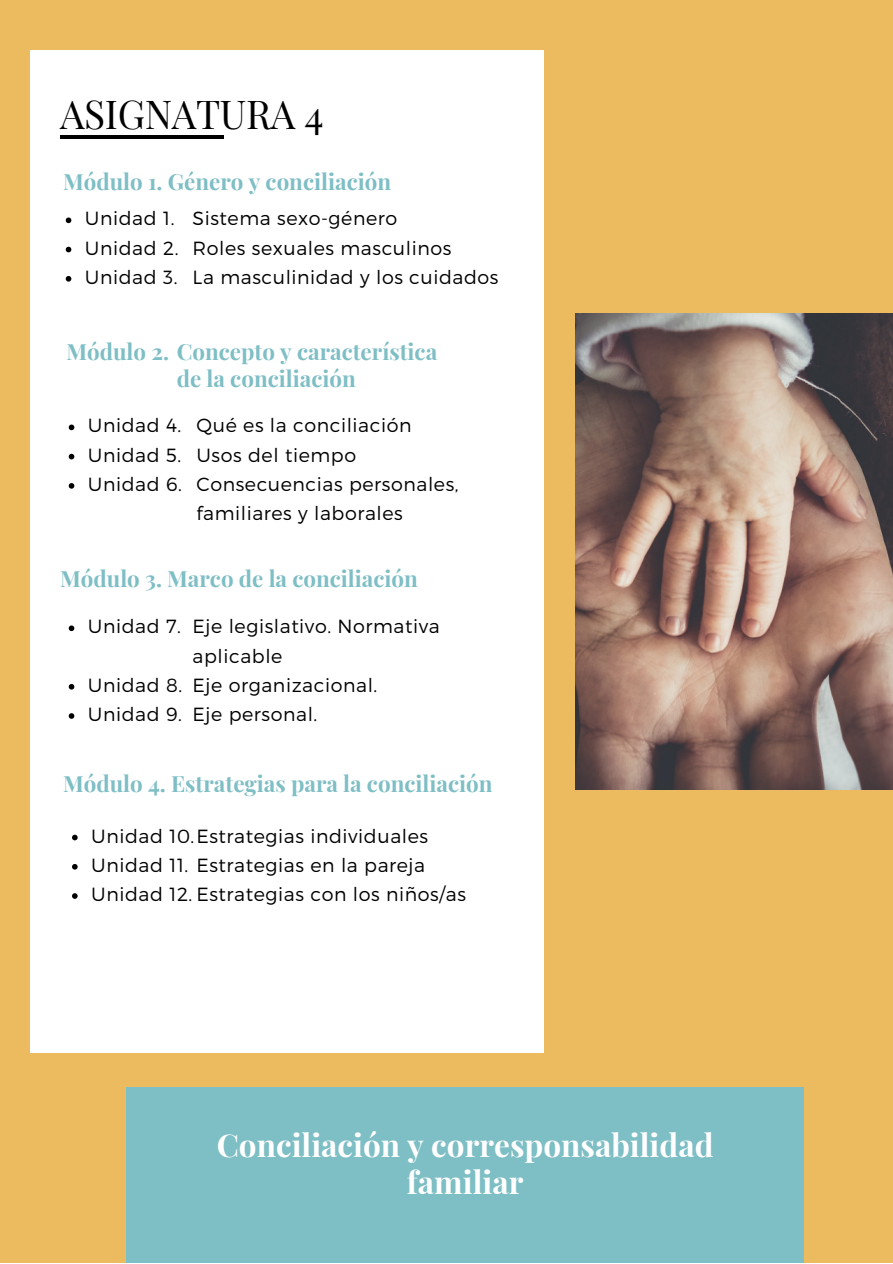
<style>
.page{position:relative;width:893px;height:1264px;background:#fff}
.page>*{position:absolute;margin:0;border:0;box-sizing:border-box;transform-origin:0 0}
.t1{font:39px "Playfair Display";letter-spacing:-.01em;color:#000}
.t2{font:700 31.5px/37px "Playfair Display";color:#fff;text-align:center}
.t3{font:700 22.35px "Playfair Display";color:#7ebec5}
.t4{font:300 19.05px/29.2px "Montserrat";letter-spacing:.03em;color:#000}
</style>
<div class="page">
<div style="left:0;top:0;width:892px;height:1262px;background:#edbb5f"></div>
<div style="left:31px;top:51px;width:512px;height:1001px;background:#fff"></div>
<hr style="left:60px;top:135px;width:163px;height:4px;background:#000">
<img style="left:575px;top:314px;width:317px;height:475px">
<svg style="left:66px;top:217px;width:5px;height:6px"></svg>
<svg style="left:66px;top:247px;width:5px;height:5px"></svg>
<svg style="left:66px;top:276px;width:5px;height:5px"></svg>
<svg style="left:69px;top:424px;width:5px;height:6px"></svg>
<svg style="left:69px;top:454px;width:5px;height:5px"></svg>
<svg style="left:69px;top:483px;width:5px;height:5px"></svg>
<svg style="left:69px;top:625px;width:5px;height:6px"></svg>
<svg style="left:69px;top:684px;width:5px;height:5px"></svg>
<svg style="left:69px;top:713px;width:5px;height:5px"></svg>
<svg style="left:72px;top:834px;width:6px;height:6px"></svg>
<svg style="left:72px;top:864px;width:6px;height:5px"></svg>
<svg style="left:72px;top:893px;width:6px;height:5px"></svg>
<div style="left:127px;top:1087px;width:676px;height:174px;background:#7ebec5"></div>
<p class="t1" style="left:60px;top:86px;width:265px">ASIGNATURA 4</p>
<p class="t3" style="left:63px;top:166px;width:329px">Módulo 1. Género y conciliación</p>
<p class="t4" style="left:85px;top:203px;width:91px">Unidad 1.</p>
<p class="t4" style="left:85px;top:232px;width:95px">Unidad 2.</p>
<p class="t4" style="left:85px;top:261px;width:94px">Unidad 3.</p>
<p class="t4" style="left:192px;top:203px;width:206px">Sistema sexo-género</p>
<p class="t4" style="left:192px;top:232px;width:260px">Roles sexuales masculinos</p>
<p class="t4" style="left:192px;top:261px;width:307px">La masculinidad y los cuidados</p>
<p class="t3" style="left:66px;top:336px;width:372px">Módulo 2. Concepto y característica</p>
<p class="t3" style="left:177px;top:363px;width:180px">de la conciliación</p>
<p class="t4" style="left:88px;top:410px;width:95px">Unidad 4.</p>
<p class="t4" style="left:88px;top:439px;width:95px">Unidad 5.</p>
<p class="t4" style="left:88px;top:468px;width:96px">Unidad 6.</p>
<p class="t4" style="left:196px;top:410px;width:216px">Qué es la conciliación</p>
<p class="t4" style="left:196px;top:439px;width:161px">Usos del tiempo</p>
<p class="t4" style="left:196px;top:468px;width:264px">Consecuencias personales, familiares y laborales</p>
<p class="t3" style="left:60px;top:562px;width:359px">Módulo 3. Marco de la conciliación</p>
<p class="t4" style="left:88px;top:611px;width:95px">Unidad 7.</p>
<p class="t4" style="left:192px;top:611px;width:249px">Eje legislativo. Normativa aplicable</p>
<p class="t4" style="left:192px;top:669px;width:186px">Eje organizacional.</p>
<p class="t4" style="left:192px;top:698px;width:126px">Eje personal.</p>
<p class="t4" style="left:88px;top:669px;width:96px">Unidad 8.</p>
<p class="t4" style="left:88px;top:698px;width:96px">Unidad 9.</p>
<p class="t3" style="left:63px;top:768px;width:431px">Módulo 4. Estrategias para la conciliación</p>
<p class="t4" style="left:91px;top:820px;width:338px">Unidad 10.Estrategias individuales</p>
<p class="t4" style="left:91px;top:849px;width:335px">Unidad 11. Estrategias en la pareja</p>
<p class="t4" style="left:91px;top:878px;width:376px">Unidad 12. Estrategias con los niños/as</p>
<p class="t2" style="left:217px;top:1124px;width:498px">Conciliación y corresponsabilidad familiar</p>
</div>
